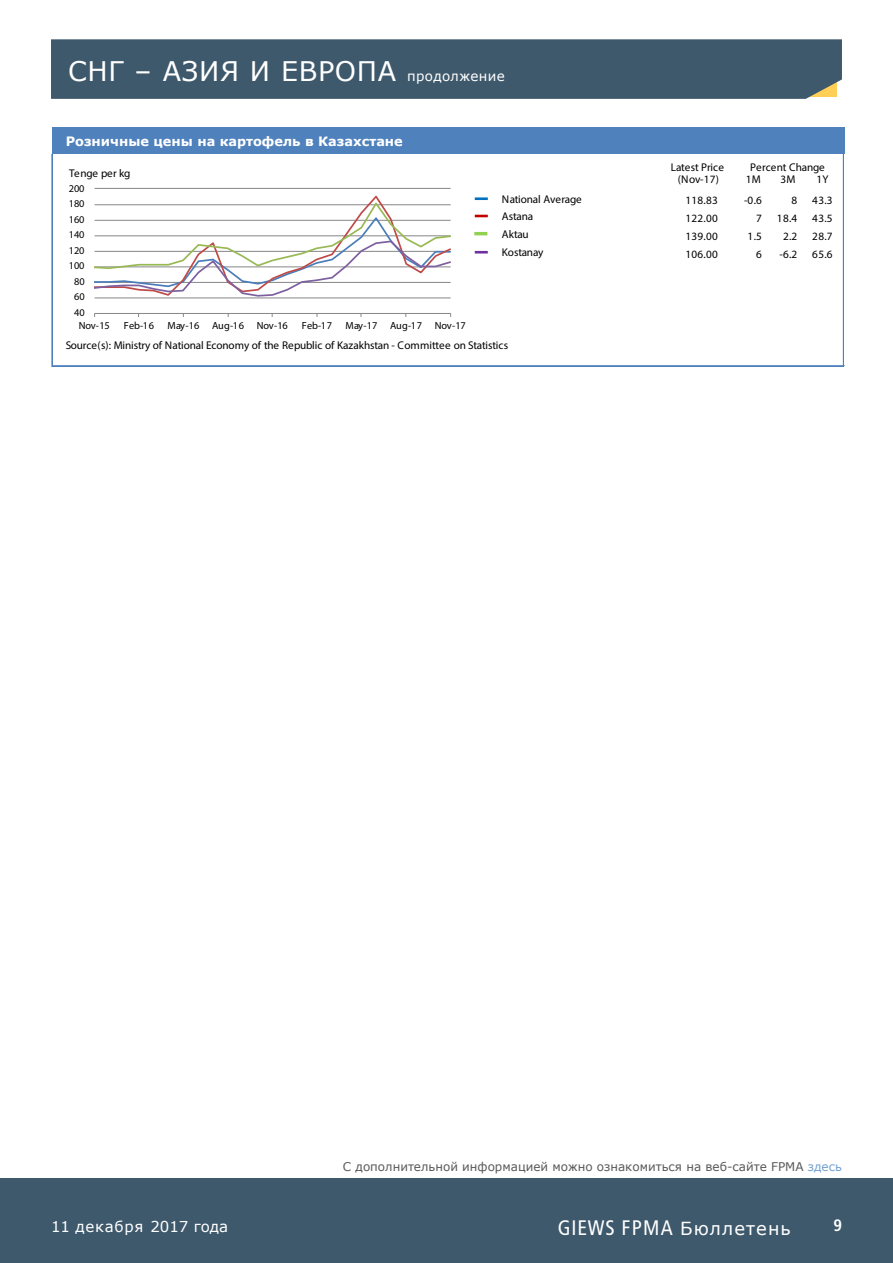
<style>
.page{position:relative;width:893px;height:1263px;background:#fff}
.page>*{position:absolute;margin:0;border:0;box-sizing:border-box;transform-origin:0 0}
.t1{font:27px "Verdana";letter-spacing:.025em;color:#fff}
.t2{font:condensed 21px "Frutiger LT Std";letter-spacing:.04em;color:#fff}
.t3{font:700 condensed 16.5px "Frutiger LT Std";color:#fff}
.t4{font:15px "Verdana";color:#fff}
.t5{font:700 12.9px "Verdana";color:#fff}
.t6{font:12px "Verdana";color:#58595b}
.t7{font:11.25px/17.9px "Myriad Pro";letter-spacing:-.01em;color:#000;text-align:justify}
.t8{font:10.35px "Myriad Pro";letter-spacing:-.01em;color:#000}
.s1{font-size:13.5px}
.s2{color:#73a1cf}
.s3{font-family:"Verdana";font-stretch:normal;font-size:18px}
</style>
<div class="page">
<div style="left:0;top:1178px;width:893px;height:85px;background:#3e596c"></div>
<div style="left:51px;top:39px;width:791px;height:60px;background:#3e596c"></div>
<div style="left:52px;top:128px;width:792px;height:27px;background:#4f81bd"></div>
<div style="left:52px;top:154px;width:792px;height:6px;background:#fff"></div>
<hr style="left:52px;top:154px;width:1px;height:212px;background:#4f81bd">
<hr style="left:843px;top:154px;width:1px;height:212px;background:#4f81bd">
<hr style="left:53px;top:365px;width:791px;height:1px;background:#4f81bd">
<hr style="left:53px;top:366px;width:791px;height:1px;background:#4f81bd">
<hr style="left:95px;top:188px;width:356px;height:1px;background:#868686">
<hr style="left:95px;top:297px;width:356px;height:1px;background:#868686">
<hr style="left:95px;top:313px;width:356px;height:1px;background:#868686">
<svg style="left:94px;top:195px;width:357px;height:102px"></svg>
<svg style="left:475px;top:197px;width:13px;height:3px"></svg>
<svg style="left:475px;top:215px;width:13px;height:2px"></svg>
<svg style="left:474px;top:232px;width:13px;height:3px"></svg>
<svg style="left:475px;top:251px;width:13px;height:2px"></svg>
<h1 class="t1" style="left:68px;top:52px;width:438px">СН Г – АЗИЯ И ЕВРОПА <span class="s1">продолжение</span></h1>
<p class="t5" style="left:66px;top:132px;width:339px">Розничные цены на картофель в Казахстане</p>
<p class="t7" style="left:69px;top:164px;width:63px">Tenge per kg</p>
<p class="t8" style="left:69px;top:182px;width:17px">200</p>
<p class="t8" style="left:69px;top:197px;width:17px">180</p>
<p class="t8" style="left:69px;top:213px;width:17px">160</p>
<p class="t8" style="left:69px;top:228px;width:17px">140</p>
<p class="t8" style="left:69px;top:244px;width:17px">120</p>
<p class="t8" style="left:69px;top:259px;width:17px">100</p>
<p class="t8" style="left:74px;top:275px;width:12px">80</p>
<p class="t8" style="left:74px;top:291px;width:12px">60</p>
<p class="t8" style="left:74px;top:306px;width:12px">40</p>
<p class="t8" style="left:79px;top:319px;width:33px">Nov-15</p>
<p class="t8" style="left:124px;top:319px;width:32px">Feb-16</p>
<p class="t8" style="left:167px;top:319px;width:122px">May-16 Aug-16 Nov-16</p>
<p class="t8" style="left:302px;top:319px;width:32px">Feb-17</p>
<p class="t8" style="left:345px;top:319px;width:122px">May-17 Aug-17 Nov-17</p>
<p class="t7" style="left:502px;top:190px;width:81px;text-align:left">National Average<br>Astana<br>Aktau<br>Kostanay</p>
<p class="t7" style="left:66px;top:336px;width:444px">Source(s): Ministry of National Economy of the Republic of Kazakhstan - Committee on Statistics</p>
<p class="t7" style="left:671px;top:161px;width:55px;line-height:12.1px;text-align:center">Latest Price (Nov-17)</p>
<p class="t7" style="left:750px;top:158px;width:76px">Percent Change</p>
<p class="t7" style="left:746px;top:170px;width:17px">1M</p>
<p class="t7" style="left:780px;top:170px;width:17px">3M</p>
<p class="t7" style="left:817px;top:170px;width:14px">1Y</p>
<p class="t7" style="left:685px;top:191px;width:34px">118.83<br>122.00<br>139.00<br>106.00</p>
<p class="t7" style="left:744px;top:191px;width:19px;text-align:right">-0.6<br>7<br>1.5<br>6</p>
<p class="t7" style="left:777px;top:191px;width:22px;text-align:right">8<br>18.4<br>2.2 -6.2</p>
<p class="t7" style="left:812px;top:191px;width:22px">43.3<br>43.5<br>28.7<br>65.6</p>
<p class="t6" style="left:343px;top:1158px;width:500px">С дополнительной информацией можно ознакомиться на веб-сайте FPMA <span class="s2">здесь</span></p>
<h3 class="t4" style="left:51px;top:1216px;width:179px">11 декабря 2017 года</h3>
<h2 class="t2" style="left:558px;top:1216px;width:235px">GIEWS FPMA <span class="s3">Бюллетень</span></h2>
<h3 class="t3" style="left:833px;top:1215px;width:10px">9</h3>
</div>
